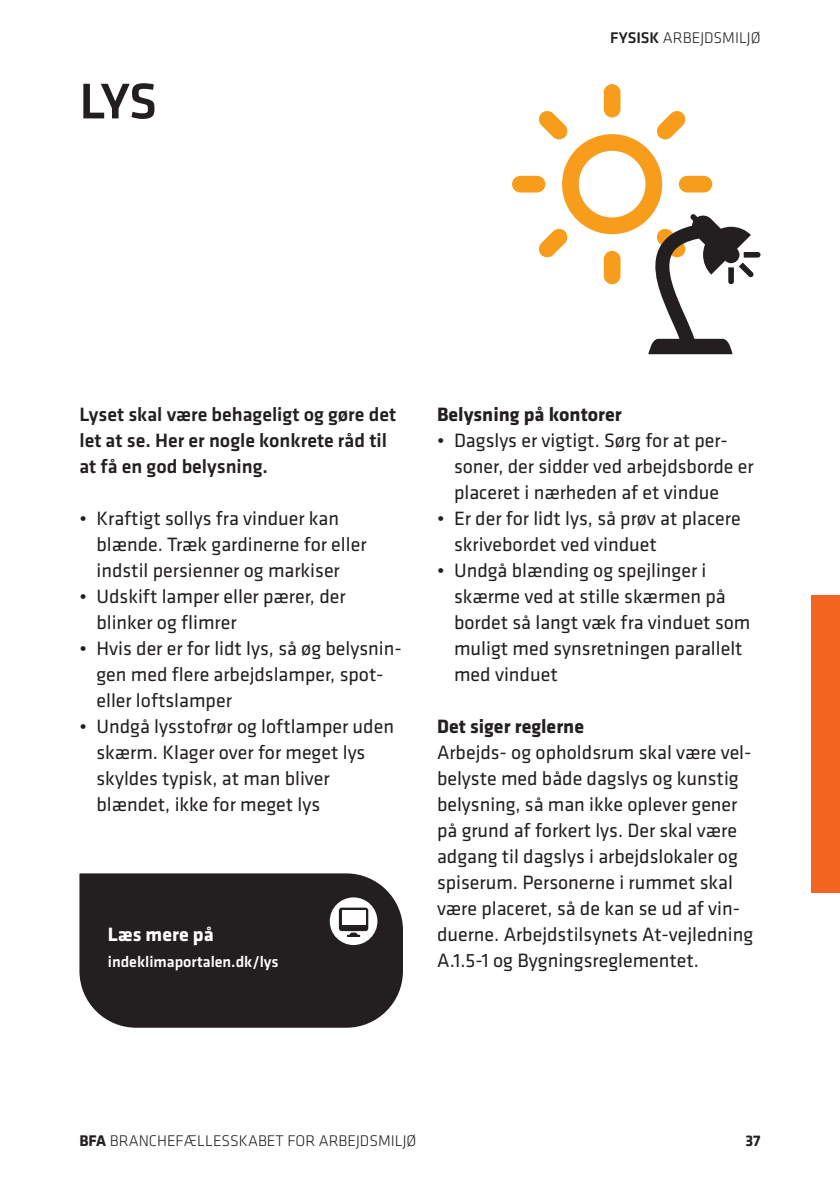
<style>
.page{position:relative;width:840px;height:1191px;background:#fff}
.page>*{position:absolute;margin:0;border:0;box-sizing:border-box;transform-origin:0 0}
.BAR_Rubrik{font:500 52px "Klavika";color:#231f20}
.BAR_Brød{font:20px/26px "Klavika";color:#231f20}
.BAR_Manchettekst{font:500 20px/26px "Klavika";color:#231f20}
.BAR_Mellemrubrik{font:700 20px "Klavika";color:#231f20}
.BAR_Læs_mere{font:700 20px "Klavika";color:#fff}
.t1{font:300 16px "Klavika";color:#231f20}
.BAR_Link{font:500 16px "Klavika";color:#fff}
.t2{font:700 16px "Klavika";color:#231f20}
.s1{font-weight:500}
.s2{font-weight:700}
</style>
<div class="page">
<div style="left:811px;top:595px;width:28px;height:298px;background:#f36421"></div>
<div style="left:79px;top:873px;width:324px;height:154px;background:#231f20"></div>
<svg style="left:329px;top:897px;width:48px;height:48px"></svg>
<svg style="left:512px;top:84px;width:248px;height:270px"></svg>
<p class="BAR_Rubrik" style="left:79px;top:66px;width:79px">LYS</p>
<p class="t1" style="left:609px;top:28px;width:152px"><span class="s1">FYSISK</span> ARBEJDSMILJØ</p>
<p class="BAR_Manchettekst" style="left:79px;top:401px;width:318px">Lyset skal være behageligt og gøre det let at se. Her er nogle konkrete råd til at få en god belysning.</p>
<p class="BAR_Brød" style="left:96px;top:504px;width:271px;text-indent:-17px">• Kraftigt sollys fra vinduer kan blænde. Træk gardinerne for eller indstil persienner og markiser</p>
<p class="BAR_Brød" style="left:96px;top:582px;width:250px;text-indent:-17px">• Udskift lamper eller pærer, der blinker og flimrer</p>
<p class="BAR_Brød" style="left:96px;top:634px;width:307px;text-indent:-17px">• Hvis der er for lidt lys, så øg belysnin&shy;gen med flere arbejdslamper, spot&shy;eller loftslamper</p>
<p class="BAR_Brød" style="left:96px;top:712px;width:299px;text-indent:-17px">• Undgå lysstofrør og loftlamper uden skærm. Klager over for meget lys skyldes typisk, at man bliver blændet, ikke for meget lys</p>
<p class="BAR_Læs_mere" style="left:108px;top:920px;width:107px">Læs mere på</p>
<p class="BAR_Link" style="left:108px;top:951px;width:172px">indeklimaportalen.dk/lys</p>
<p class="BAR_Mellemrubrik" style="left:437px;top:400px;width:186px">Belysning på kontorer</p>
<p class="BAR_Brød" style="left:454px;top:426px;width:301px;text-indent:-17px">• Dagslys er vigtigt. Sørg for at per&shy;soner, der sidder ved arbejdsborde er placeret i nærheden af et vindue</p>
<p class="BAR_Brød" style="left:454px;top:504px;width:288px;text-indent:-17px">• Er der for lidt lys, så prøv at placere skrivebordet ved vinduet</p>
<p class="BAR_Brød" style="left:454px;top:556px;width:298px;text-indent:-17px">• Undgå blænding og spejlinger i skærme ved at stille skærmen på bordet så langt væk fra vinduet som muligt med synsretningen parallelt med vinduet</p>
<p class="BAR_Mellemrubrik" style="left:437px;top:712px;width:148px">Det siger reglerne</p>
<p class="BAR_Brød" style="left:437px;top:738px;width:317px">Arbejds- og opholdsrum skal være vel&shy;belyste med både dagslys og kunstig belysning, så man ikke oplever gener på grund af forkert lys. Der skal være adgang til dagslys i arbejdslokaler og spiserum. Personerne i rummet skal være placeret, så de kan se ud af vin&shy;duerne. Arbejdstilsynets At-vejledning A.1.5-1 og Bygningsreglementet.</p>
<p class="t1" style="left:79px;top:1131px;width:338px"><span class="s2">BFA</span> BRANCHEFÆLLESSKABET FOR ARBEJDSMILJØ</p>
<p class="t2" style="left:745px;top:1129px;width:17px">37</p>
</div>
